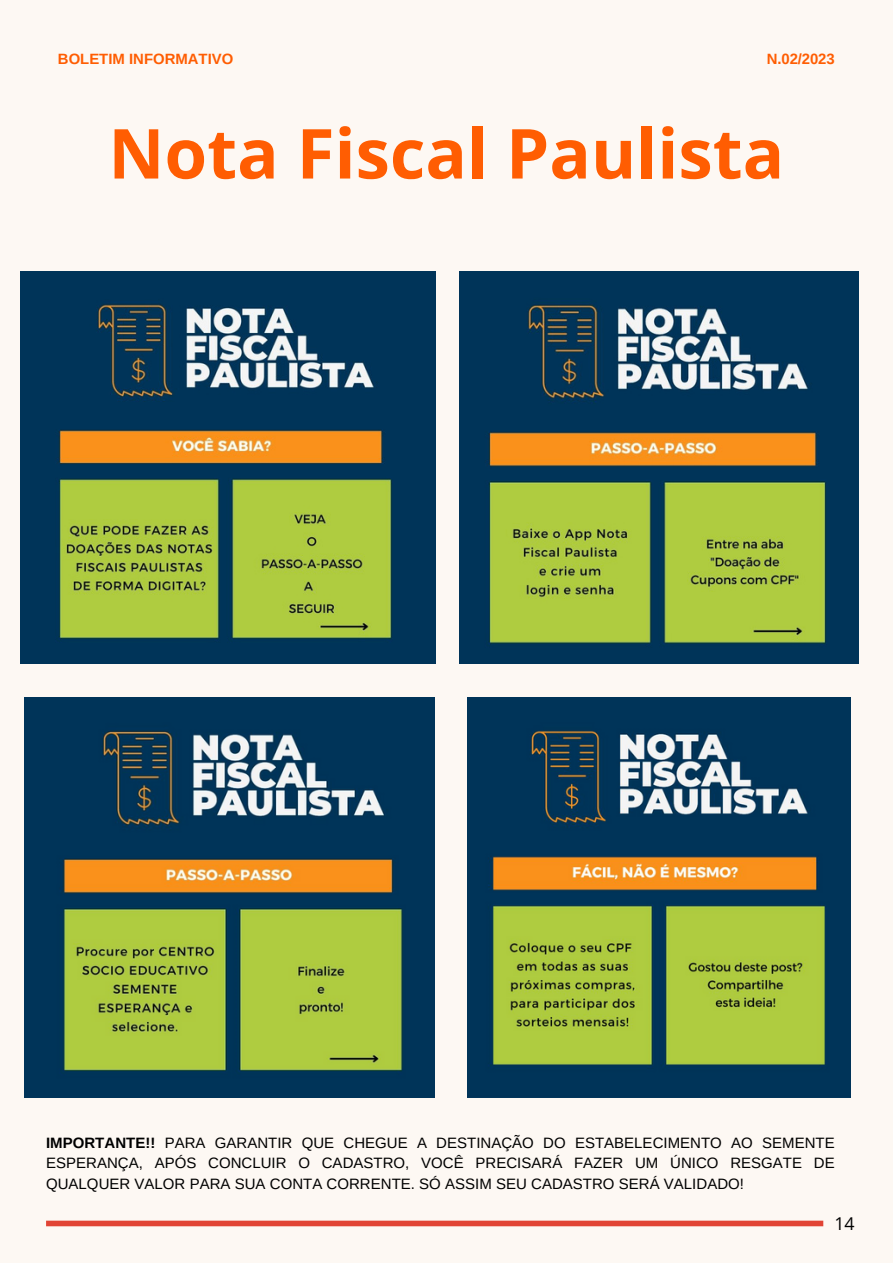
<style>
.page{position:relative;width:893px;height:1264px;background:#fff}
.page>*{position:absolute;margin:0;border:0;box-sizing:border-box;transform-origin:0 0}
.t1{font:700 69px "Open Sans";color:#ff5d02}
.t2{font:17.7px "Open Sans";color:#000}
.t3{font:15px/20.2px "Arimo";color:#000;text-align:justify}
.t4{font:700 14.85px "Arimo";color:#ff5d02}
.s1{font-weight:700}
</style>
<div class="page">
<div style="left:0;top:0;width:892px;height:1262px;background:#fdf8f3"></div>
<div style="left:46px;top:1220px;width:777px;height:6px;background:#e14434"></div>
<img style="left:20px;top:271px;width:415px;height:392px">
<img style="left:460px;top:271px;width:398px;height:392px">
<img style="left:25px;top:697px;width:409px;height:400px">
<img style="left:467px;top:697px;width:383px;height:400px">
<p class="t4" style="left:58px;top:50px;width:177px">BOLETIM INFORMATIVO</p>
<p class="t4" style="left:766px;top:50px;width:69px">N.02/2023</p>
<p class="t1" style="left:108px;top:105px;width:677px">Nota Fiscal Paulista</p>
<p class="t3" style="left:46px;top:1132px;width:790px"><span class="s1">IMPORTANTE!!</span> PARA GARANTIR QUE CHEGUE A DESTINAÇÃO DO ESTABELECIMENTO AO SEMENTE ESPERANÇA, APÓS CONCLUIR O CADASTRO, VOCÊ PRECISARÁ FAZER UM ÚNICO RESGATE DE QUALQUER VALOR PARA SUA CONTA CORRENTE. SÓ ASSIM SEU CADASTRO SERÁ VALIDADO!</p>
<p class="t2" style="left:834px;top:1210px;width:22px">14</p>
</div>
